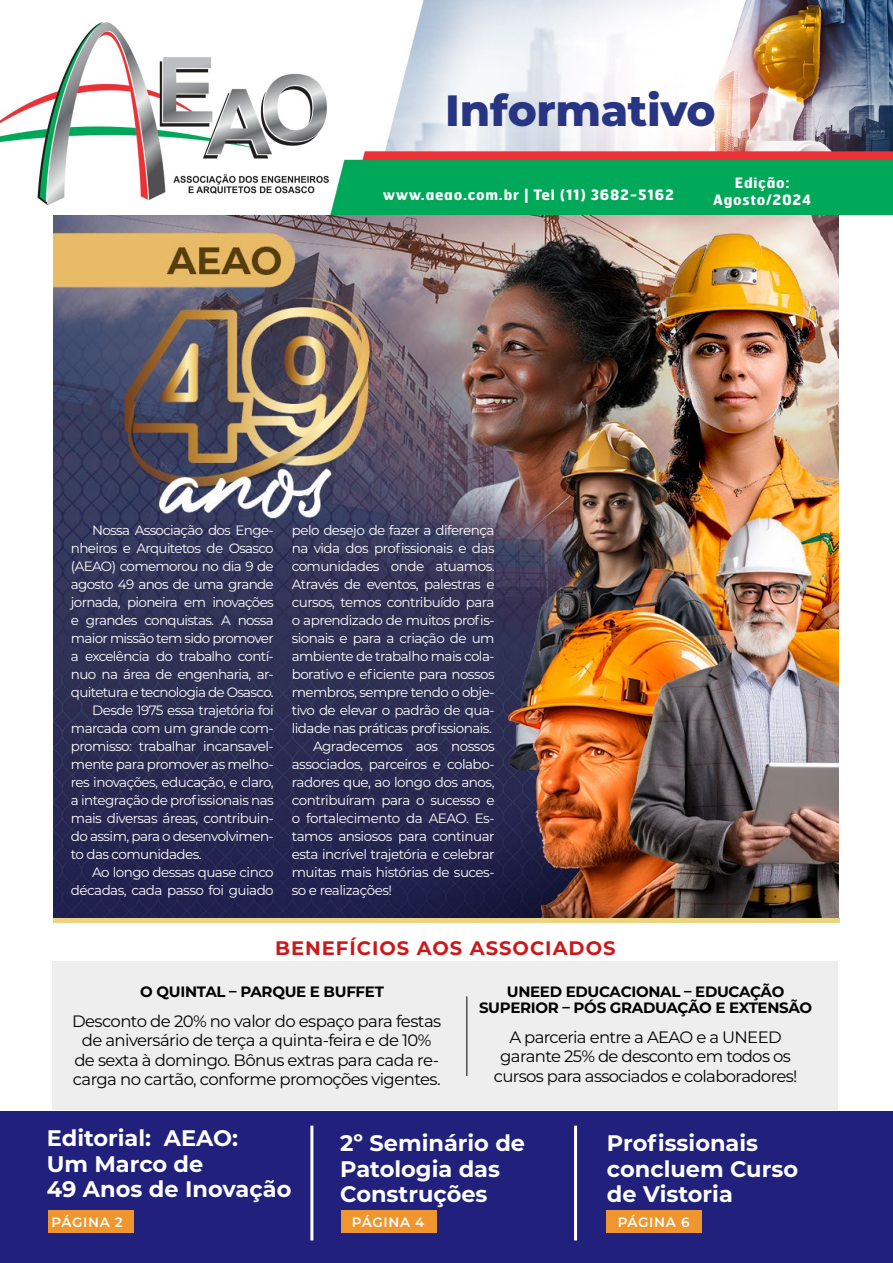
<style>
.page{position:relative;width:893px;height:1263px;background:#fff}
.page>*{position:absolute;margin:0;border:0;box-sizing:border-box;transform-origin:0 0}
.t1{font:800 43.65px "Montserrat";letter-spacing:-.005em;color:#283583}
.t2{font:700 22.5px/25.5px "Montserrat";color:#fff}
.t3{font:700 19.5px "Montserrat";letter-spacing:.05em;color:#cd1719}
.t4{font:16.5px/19.5px "Montserrat";letter-spacing:-.04em;color:#000;text-align:center}
.t5{font:700 15px/16.5px "Montserrat";letter-spacing:-.02em;color:#000;text-align:center}
.t6{font:700 14.25px/17.1px "Hermes";letter-spacing:.05em;color:#fff;text-align:center}
.t7{font:13.5px "Montserrat";letter-spacing:-.04em;color:#fff}
.t8{font:600 13.5px "Montserrat";letter-spacing:.05em;color:#fff}
</style>
<div class="page">
<img style="left:53px;top:215px;width:785px;height:703px">
<img style="left:0;top:0;width:893px;height:215px">
<div style="left:0;top:1111px;width:893px;height:152px;background:#21217d"></div>
<div style="left:48px;top:1211px;width:86px;height:22px;background:#f0962e"></div>
<div style="left:341px;top:1211px;width:95px;height:22px;background:#f0962e"></div>
<div style="left:607px;top:1211px;width:95px;height:22px;background:#f0962e"></div>
<hr style="left:310px;top:1125px;width:3px;height:115px;background:#fff">
<hr style="left:574px;top:1125px;width:3px;height:115px;background:#fff">
<div style="left:52px;top:962px;width:785px;height:148px;background:#eee"></div>
<hr style="left:467px;top:996px;width:1px;height:80px;background:#000">
<div style="left:53px;top:918px;width:787px;height:5px;background:#ebd37f"></div>
<h1 class="t1" style="left:445px;top:79px;width:272px">Informativo</h1>
<p class="t6" style="left:383px;top:186px;width:292px">www.aeao.com.br | Tel (11) 3682-5162</p>
<p class="t6" style="left:713px;top:174px;width:99px">Edição:<br>Agosto/2024</p>
<p class="t7" style="left:92px;top:521px;width:183px">Nossa Associação dos Enge-</p>
<p class="t7" style="left:71px;top:539px;width:204px">nheiros e Arquitetos de Osasco</p>
<p class="t7" style="left:71px;top:557px;width:204px">(AEAO) comemorou no dia 9 de</p>
<p class="t7" style="left:71px;top:575px;width:204px">agosto 49 anos de uma grande</p>
<p class="t7" style="left:71px;top:593px;width:204px">jornada, pioneira em inovações</p>
<p class="t7" style="left:71px;top:611px;width:204px">e grandes conquistas. A nossa</p>
<p class="t7" style="left:71px;top:629px;width:204px">maior missão tem sido promover</p>
<p class="t7" style="left:71px;top:647px;width:204px">a excelência do trabalho contí-</p>
<p class="t7" style="left:71px;top:665px;width:204px">nuo na área de engenharia, ar-</p>
<p class="t7" style="left:71px;top:683px;width:204px">quitetura e tecnologia de Osasco.</p>
<p class="t7" style="left:92px;top:701px;width:183px">Desde 1975 essa trajetória foi</p>
<p class="t7" style="left:71px;top:719px;width:204px">marcada com um grande com-</p>
<p class="t7" style="left:71px;top:737px;width:204px">promisso: trabalhar incansavel-</p>
<p class="t7" style="left:71px;top:755px;width:204px">mente para promover as melho-</p>
<p class="t7" style="left:71px;top:773px;width:204px">res inovações, educação, e claro,</p>
<p class="t7" style="left:71px;top:791px;width:204px">a integração de profissionais nas</p>
<p class="t7" style="left:71px;top:809px;width:204px">mais diversas áreas, contribuin-</p>
<p class="t7" style="left:71px;top:827px;width:204px">do assim, para o desenvolvimen-</p>
<p class="t7" style="left:71px;top:845px;width:132px">to das comunidades.</p>
<p class="t7" style="left:92px;top:863px;width:183px">Ao longo dessas quase cinco</p>
<p class="t7" style="left:71px;top:881px;width:204px">décadas, cada passo foi guiado</p>
<p class="t7" style="left:292px;top:521px;width:204px">pelo desejo de fazer a diferença</p>
<p class="t7" style="left:292px;top:539px;width:204px">na vida dos profissionais e das</p>
<p class="t7" style="left:292px;top:557px;width:204px">comunidades onde atuamos.</p>
<p class="t7" style="left:292px;top:575px;width:204px">Através de eventos, palestras e</p>
<p class="t7" style="left:292px;top:593px;width:204px">cursos, temos contribuído para</p>
<p class="t7" style="left:292px;top:611px;width:204px">o aprendizado de muitos profis-</p>
<p class="t7" style="left:292px;top:629px;width:204px">sionais e para a criação de um</p>
<p class="t7" style="left:292px;top:647px;width:204px">ambiente de trabalho mais cola-</p>
<p class="t7" style="left:292px;top:665px;width:204px">borativo e eficiente para nossos</p>
<p class="t7" style="left:292px;top:683px;width:204px">membros, sempre tendo o obje-</p>
<p class="t7" style="left:292px;top:701px;width:204px">tivo de elevar o padrão de qua-</p>
<p class="t7" style="left:292px;top:719px;width:202px">lidade nas práticas profissionais.</p>
<p class="t7" style="left:313px;top:737px;width:183px">Agradecemos aos nossos</p>
<p class="t7" style="left:292px;top:755px;width:204px">associados, parceiros e colabo-</p>
<p class="t7" style="left:292px;top:773px;width:204px">radores que, ao longo dos anos,</p>
<p class="t7" style="left:292px;top:791px;width:204px">contribuíram para o sucesso e</p>
<p class="t7" style="left:292px;top:808px;width:204px">o fortalecimento da AEAO. Es-</p>
<p class="t7" style="left:292px;top:826px;width:204px">tamos ansiosos para continuar</p>
<p class="t7" style="left:292px;top:844px;width:204px">esta incrível trajetória e celebrar</p>
<p class="t7" style="left:292px;top:862px;width:204px">muitas mais histórias de suces-</p>
<p class="t7" style="left:292px;top:880px;width:102px">so e realizações!</p>
<h3 class="t3" style="left:275px;top:933px;width:342px">BENEFÍCIOS AOS ASSOCIADOS</h3>
<p class="t5" style="left:140px;top:982px;width:245px">O QUINTAL – PARQUE E BUFFET</p>
<p class="t5" style="left:479px;top:982px;width:335px">UNEED EDUCACIONAL – EDUCAÇÃO<br>SUPERIOR – PÓS GRADUAÇÃO E EXTENSÃO</p>
<p class="t4" style="left:72px;top:1010px;width:371px">Desconto de 20% no valor do espaço para festas de aniversário de terça a quinta-feira e de 10% de sexta à domingo. Bônus extras para cada re&shy;carga no cartão, conforme promoções vigentes.</p>
<p class="t4" style="left:494px;top:1026px;width:305px">A parceria entre a AEAO e a UNEED garante 25% de desconto em todos os cursos para associados e colaboradores!</p>
<h2 class="t2" style="left:47px;top:1124px;width:246px">Editorial: AEAO:<br>Um Marco de<br>49 Anos de Inovação</h2>
<h2 class="t2" style="left:340px;top:1129px;width:186px">2º Seminário de<br>Patologia das<br>Construções</h2>
<h2 class="t2" style="left:607px;top:1129px;width:193px">Profissionais concluem Curso de Vistoria</h2>
<p class="t8" style="left:51px;top:1213px;width:73px">PÁGINA 2</p>
<p class="t8" style="left:352px;top:1213px;width:74px">PÁGINA 4</p>
<p class="t8" style="left:618px;top:1213px;width:73px">PÁGINA 6</p>
</div>
